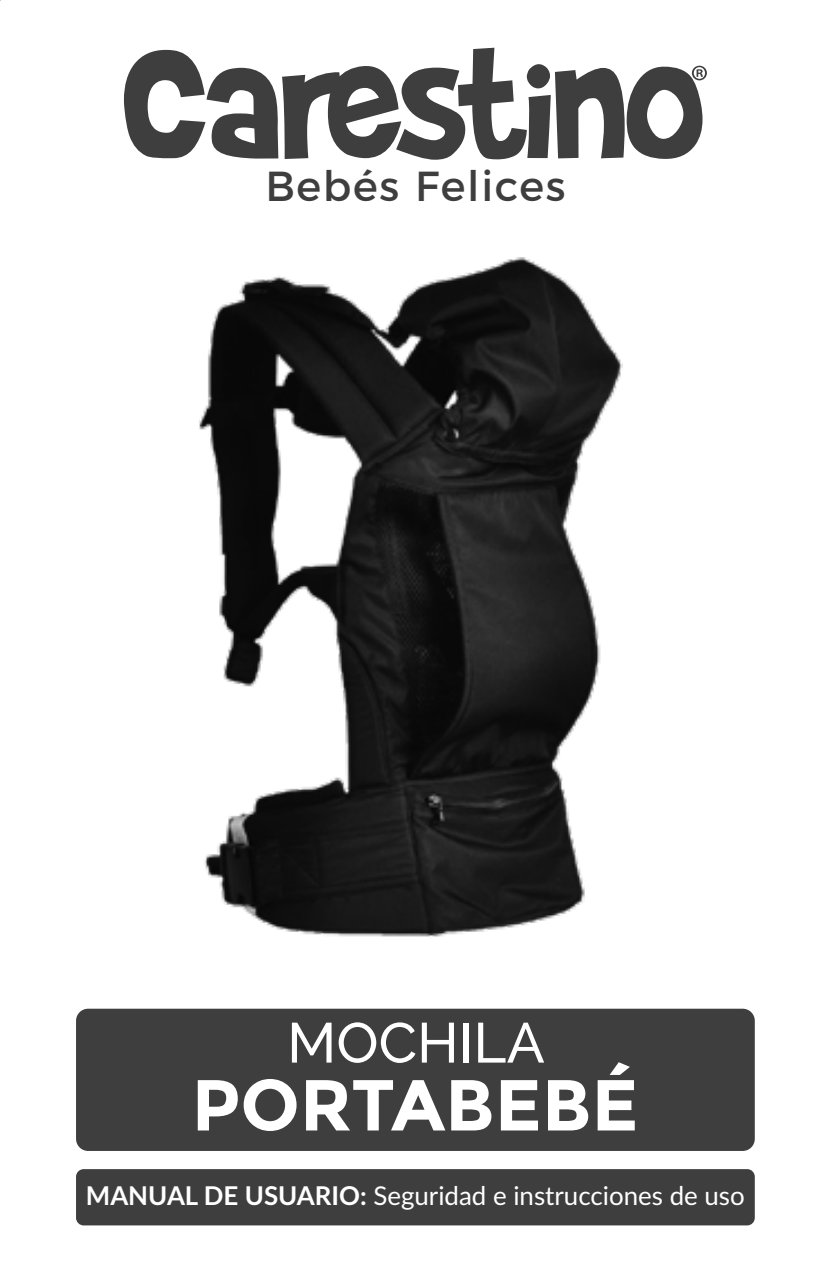
<style>
.page{position:relative;width:836px;height:1276px;background:#fff}
.page>*{position:absolute;margin:0;border:0;box-sizing:border-box;transform-origin:0 0}
.t1{font:700 72px "Montserrat";color:#fff}
.t2{font:500 56.25px "Raleway";color:#fff}
.t3{font:41.85px "Montserrat";letter-spacing:.04em;color:#3e3e3f}
.t4{font:25.88px "Lato";color:#fff}
.s1{font-weight:700}
</style>
<div class="page">
<div style="left:76px;top:1169px;width:678px;height:56px;background:#3e3e3f;border-radius:8px"></div>
<div style="left:76px;top:1008px;width:678px;height:143px;background:#3e3e3f;border-radius:12px"></div>
<svg style="left:124px;top:48px;width:582px;height:112px"></svg>
<img style="left:199px;top:257px;width:424px;height:680px">
<h3 class="t3" style="left:265px;top:153px;width:301px">Bebés Felices</h3>
<h2 class="t2" style="left:287px;top:1010px;width:259px">MOCHILA</h2>
<h1 class="t1" style="left:191px;top:1062px;width:448px">PORTABEBÉ</h1>
<p class="t4" style="left:86px;top:1177px;width:660px"><span class="s1">MANUAL DE USUARIO:</span> Seguridad e instrucciones de uso</p>
</div>
